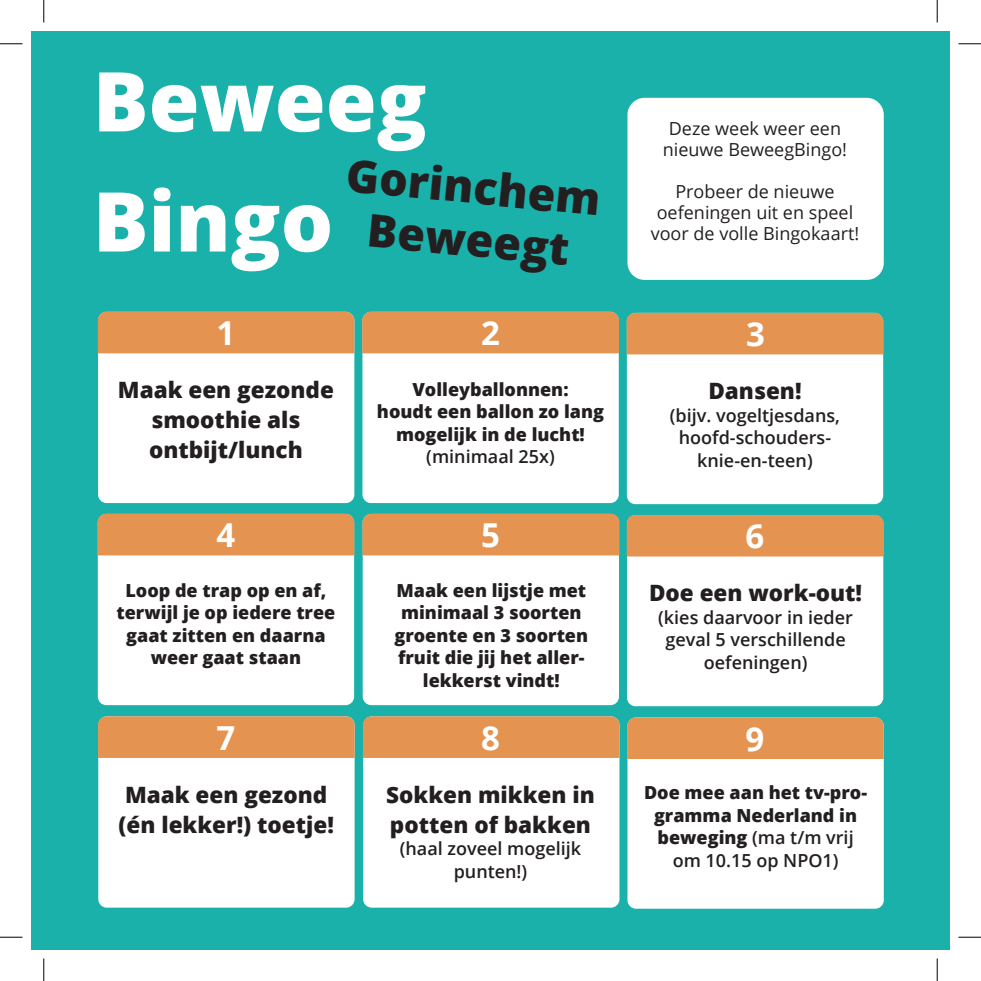
<style>
.page{position:relative;width:981px;height:981px;background:#fff}
.page>*{position:absolute;margin:0;border:0;box-sizing:border-box;transform-origin:0 0}
.t1{font:800 82.5px/120px "Open Sans";color:#fff}
.t2{font:800 45px/52.2px "Open Sans";color:#231f20;text-align:center}
.t3{font:700 33px "Open Sans";color:#fff}
.t4{font:800 22.5px/30px "Open Sans";color:#231f20}
.t5{font:800 18px/22.5px "Open Sans";color:#231f20;text-align:center}
.t6{font:600 18px/22.5px "Open Sans";color:#231f20;text-align:center}
.t7{font:18px/21px "Open Sans";color:#231f20;text-align:center}
.s1{font-weight:600}
</style>
<div class="page">
<div style="left:32px;top:31px;width:917px;height:918px;background:#1bb1ab"></div>
<div style="left:98px;top:312px;width:256px;height:191px;background:#fff;border-radius:9px"></div>
<div style="left:98px;top:312px;width:256px;height:41px;background:#e49351"></div>
<div style="left:362px;top:312px;width:256px;height:191px;background:#fff;border-radius:9px"></div>
<div style="left:362px;top:312px;width:257px;height:41px;background:#e49351"></div>
<div style="left:627px;top:313px;width:256px;height:191px;background:#fff;border-radius:9px"></div>
<div style="left:626px;top:313px;width:257px;height:41px;background:#e49351"></div>
<div style="left:98px;top:514px;width:256px;height:191px;background:#fff;border-radius:9px"></div>
<div style="left:98px;top:514px;width:256px;height:41px;background:#e49351"></div>
<div style="left:362px;top:514px;width:257px;height:191px;background:#fff;border-radius:9px"></div>
<div style="left:362px;top:514px;width:257px;height:41px;background:#e49351"></div>
<div style="left:627px;top:515px;width:256px;height:191px;background:#fff;border-radius:9px"></div>
<div style="left:626px;top:515px;width:257px;height:41px;background:#e49351"></div>
<div style="left:98px;top:716px;width:256px;height:191px;background:#fff;border-radius:9px"></div>
<div style="left:98px;top:716px;width:256px;height:41px;background:#e49351"></div>
<div style="left:363px;top:716px;width:256px;height:191px;background:#fff;border-radius:9px"></div>
<div style="left:363px;top:716px;width:256px;height:41px;background:#e49351"></div>
<div style="left:627px;top:717px;width:256px;height:191px;background:#fff;border-radius:9px"></div>
<div style="left:627px;top:717px;width:256px;height:42px;background:#e49351"></div>
<div style="left:627px;top:98px;width:256px;height:182px;background:#fff;border-radius:17px"></div>
<svg style="left:0;top:44px;width:22px;height:1px"></svg>
<svg style="left:958px;top:44px;width:22px;height:1px"></svg>
<svg style="left:0;top:936px;width:22px;height:1px"></svg>
<svg style="left:958px;top:936px;width:22px;height:1px"></svg>
<svg style="left:44px;top:0;width:1px;height:23px"></svg>
<svg style="left:44px;top:958px;width:1px;height:22px"></svg>
<svg style="left:936px;top:0;width:1px;height:23px"></svg>
<svg style="left:936px;top:958px;width:1px;height:22px"></svg>
<h1 class="t1" style="left:93px;top:37px;width:335px">Beweeg<br>Bingo</h1>
<h2 class="t2" style="left:349px;top:146px;width:257px;rotate:6deg">Gorinchem<br>Beweegt</h2>
<p class="t7" style="left:662px;top:117px;width:186px">Deze week weer een nieuwe BeweegBingo!</p>
<p class="t7" style="left:650px;top:180px;width:210px">Probeer de nieuwe oefeningen uit en speel voor de volle Bingokaart!</p>
<h3 class="t3" style="left:216px;top:310px;width:20px">1</h3>
<h3 class="t3" style="left:481px;top:310px;width:20px">2</h3>
<h3 class="t3" style="left:746px;top:311px;width:20px">3</h3>
<p class="t4" style="left:118px;top:373px;width:217px;text-align:center">Maak een gezonde smoothie als ontbijt/lunch</p>
<p class="t5" style="left:377px;top:377px;width:228px">Volleyballonnen:<br>houdt een ballon zo lang mogelijk in de lucht!</p>
<p class="t6" style="left:426px;top:445px;width:130px">(minimaal 25x)</p>
<p class="t4" style="left:708px;top:375px;width:95px">Dansen!</p>
<p class="t6" style="left:669px;top:403px;width:172px">(bijv. vogeltjesdans, hoofd-schouders&shy;knie-en-teen)</p>
<h3 class="t3" style="left:216px;top:512px;width:20px">4</h3>
<h3 class="t3" style="left:481px;top:512px;width:20px">5</h3>
<h3 class="t3" style="left:745px;top:513px;width:20px">6</h3>
<p class="t5" style="left:394px;top:578px;width:195px">Maak een lijstje met minimaal 3 soorten groente en 3 soorten fruit die jij het aller&shy;lekkerst vindt!</p>
<p class="t5" style="left:117px;top:578px;width:220px">Loop de trap op en af, terwijl je op iedere tree gaat zitten en daarna weer gaat staan</p>
<p class="t4" style="left:649px;top:577px;width:214px">Doe een work-out!</p>
<p class="t6" style="left:658px;top:605px;width:196px">(kies daarvoor in ieder geval 5 verschillende oefeningen)</p>
<h3 class="t3" style="left:216px;top:714px;width:20px">7</h3>
<h3 class="t3" style="left:481px;top:714px;width:20px">8</h3>
<h3 class="t3" style="left:745px;top:715px;width:20px">9</h3>
<p class="t4" style="left:118px;top:778px;width:217px">Maak een gezond (én lekker!) toetje!</p>
<p class="t4" style="left:386px;top:778px;width:210px">Sokken mikken in potten of bakken</p>
<p class="t6" style="left:400px;top:837px;width:183px">(haal zoveel mogelijk punten!)</p>
<p class="t5" style="left:644px;top:780px;width:224px">Doe mee aan het tv-pro&shy;gramma Nederland in beweging <span class="s1">(ma t/m vrij om 10.15 op NPO1)</span></p>
</div>
